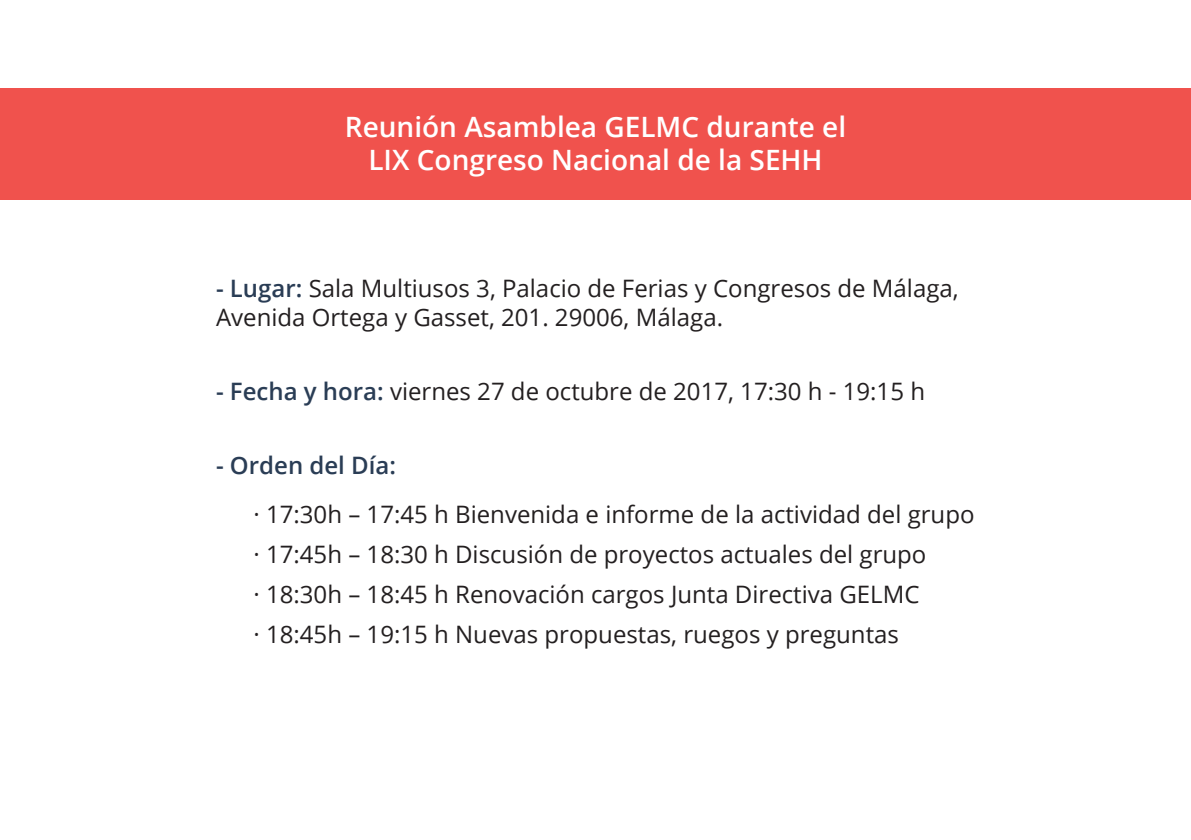
<style>
.page{position:relative;width:1191px;height:840px;background:#fff}
.page>*{position:absolute;margin:0;border:0;box-sizing:border-box;transform-origin:0 0}
.t1{font:600 28px/33.6px "Open Sans";color:#fff;text-align:center}
.t2{font:24px/40.2px "Open Sans";color:#231f20}
.t3{font:600 24px "Open Sans";color:#2a3d55}
.s1{font-weight:600;color:#2a3d55}
</style>
<div class="page">
<div style="left:0;top:88px;width:1191px;height:111px;background:#f0524d"></div>
<p class="t1" style="left:345px;top:109px;width:503px">Reunión Asamblea GELMC durante el<br>LIX Congreso Nacional de la SEHH</p>
<p class="t2" style="left:216px;top:273px;width:744px;line-height:28.8px"><span class="s1">- Lugar:</span> Sala Multiusos 3, Palacio de Ferias y Congresos de Málaga,<br>Avenida Ortega y Gasset, 201. 29006, Málaga.</p>
<p class="t2" style="left:216px;top:371px;width:710px"><span class="s1">- Fecha y hora:</span> viernes 27 de octubre de 2017, 17:30 h - 19:15 h</p>
<p class="t3" style="left:216px;top:449px;width:181px">- Orden del Día:</p>
<p class="t2" style="left:253px;top:493px;width:722px">· 17:30h – 17:45 h Bienvenida e informe de la actividad del grupo · 17:45h – 18:30 h Discusión de proyectos actuales del grupo<br>· 18:30h – 18:45 h Renovación cargos Junta Directiva GELMC<br>· 18:45h – 19:15 h Nuevas propuestas, ruegos y preguntas</p>
</div>
